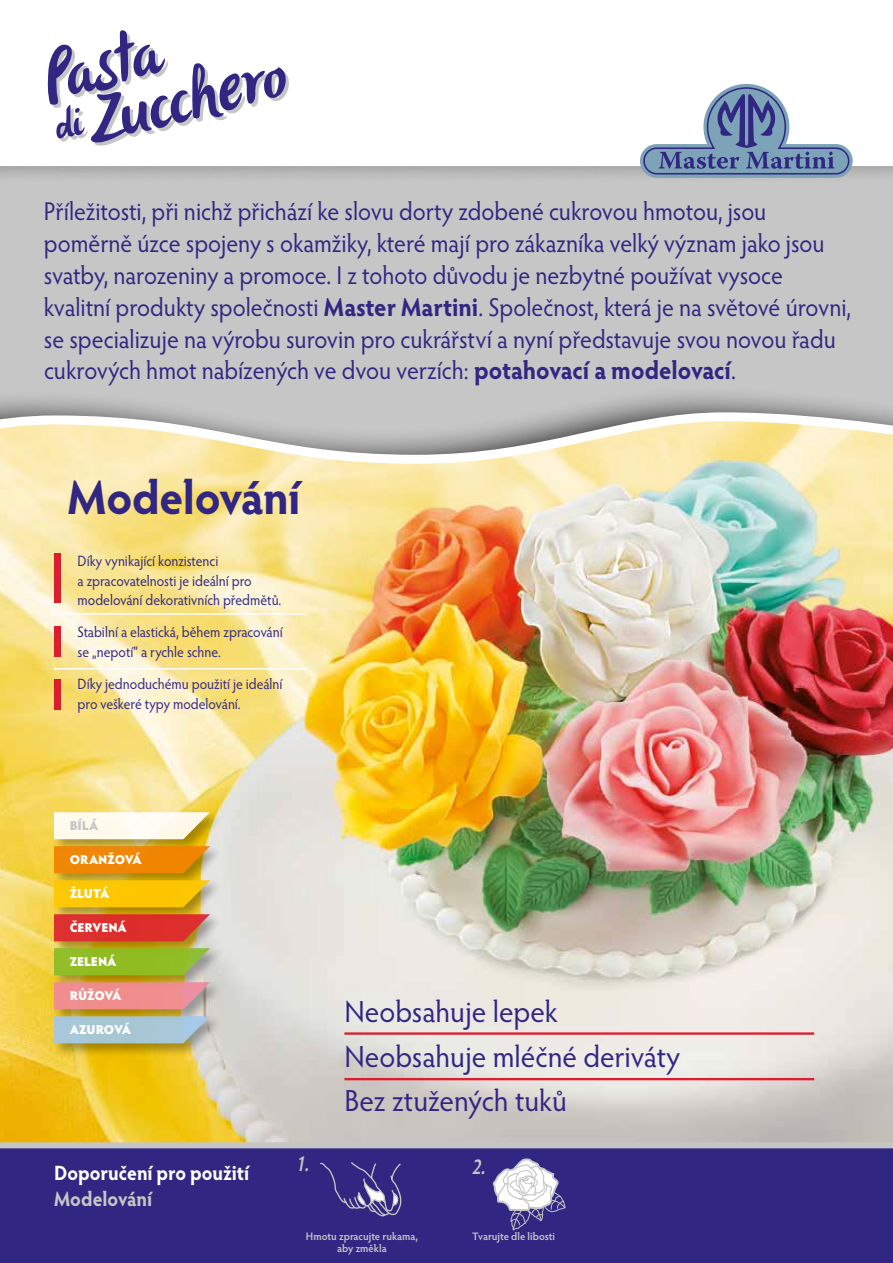
<style>
.page{position:relative;width:893px;height:1263px;background:#fff}
.page>*{position:absolute;margin:0;border:0;box-sizing:border-box;transform-origin:0 0}
.t1{font:700 48px "Hypatia Sans Pro";letter-spacing:-.01em;color:#312783;scale:.96 1}
.t2{font:30.6px/44.7px "Hypatia Sans Pro";color:#312783;scale:.96 1}
.t3{font:25.8px/31.8px "Hypatia Sans Pro";color:#312783;scale:.93 1}
.t4{font:italic 600 21.6px "Hypatia Sans Pro";color:#c6c6c6;scale:.79 1}
.t5{font:700 20.7px "Hypatia Sans Pro";color:#fff;scale:.92 1}
.t6{font:700 20.7px "Hypatia Sans Pro";color:#c6c6c6;scale:.92 1}
.t7{font:15px/19.5px "Hypatia Sans Pro";color:#312783;scale:.92 1}
.t8{font:900 12.9px "Hypatia Sans Pro";letter-spacing:-.01em;color:#fff}
.t9{font:900 12.9px "Hypatia Sans Pro";color:#c6c6c6}
.t10{font:600 10.8px/11.2px "Hypatia Sans Pro";letter-spacing:-.005em;color:#c6c6c6;text-align:center}
.s1{font-weight:700}
</style>
<div class="page">
<img style="left:0;top:571px;width:893px;height:571px">
<div style="left:0;top:1145px;width:893px;height:118px;background:#312783"></div>
<img style="left:0;top:490px;width:893px;height:81px">
<svg style="left:0;top:166px;width:893px;height:324px;background:#cccac2"></svg>
<hr style="left:344px;top:1032px;width:470px;height:3px;background:#db1e2f">
<hr style="left:344px;top:1078px;width:470px;height:2px;background:#db1e2f">
<div style="left:54px;top:553px;width:7px;height:50px;background:#db1e2f"></div>
<div style="left:54px;top:626px;width:7px;height:31px;background:#db1e2f"></div>
<hr style="left:54px;top:613px;width:252px;height:2px;background:#fff">
<hr style="left:54px;top:668px;width:252px;height:1px;background:#fff">
<div style="left:54px;top:679px;width:7px;height:30px;background:#db1e2f"></div>
<div style="left:52px;top:810px;width:171px;height:44px;background:#000;opacity:.35"></div>
<svg style="left:54px;top:812px;width:156px;height:27px"></svg>
<div style="left:52px;top:844px;width:171px;height:44px;background:#000;opacity:.35"></div>
<svg style="left:54px;top:846px;width:156px;height:27px;background:#ea890c"></svg>
<div style="left:52px;top:878px;width:171px;height:44px;background:#000;opacity:.35"></div>
<svg style="left:54px;top:880px;width:156px;height:27px;background:#f6c30c"></svg>
<div style="left:52px;top:912px;width:171px;height:44px;background:#000;opacity:.35"></div>
<svg style="left:54px;top:914px;width:156px;height:27px;background:#d93a34"></svg>
<div style="left:52px;top:946px;width:171px;height:44px;background:#000;opacity:.35"></div>
<svg style="left:54px;top:948px;width:156px;height:27px;background:#93ba30"></svg>
<div style="left:52px;top:980px;width:171px;height:44px;background:#000;opacity:.35"></div>
<svg style="left:54px;top:982px;width:156px;height:27px;background:#e98f90"></svg>
<div style="left:52px;top:1014px;width:171px;height:44px;background:#000;opacity:.35"></div>
<svg style="left:54px;top:1016px;width:156px;height:27px;background:#a8c4d1"></svg>
<svg style="left:47px;top:30px;width:242px;height:116px"></svg>
<svg style="left:640px;top:84px;width:213px;height:94px"></svg>
<svg style="left:320px;top:1162px;width:82px;height:55px"></svg>
<svg style="left:492px;top:1158px;width:74px;height:73px"></svg>
<div style="left:0;top:1142px;width:893px;height:6px;background:#c6c6c6"></div>
<p class="t3" style="left:44px;top:195px;width:869px">Příležitosti, při nichž přichází ke slovu dorty zdobené cukrovou hmotou, jsou poměrně úzce spojeny s okamžiky, které mají pro zákazníka velký význam jako jsou svatby, narozeniny a promoce. I z tohoto důvodu je nezbytné používat vysoce kvalitní produkty společnosti <span class="s1">Master Martini</span>. Společnost, která je na světové úrovni, se specializuje na výrobu surovin pro cukrářství a nyní představuje svou novou řadu cukrových hmot nabízených ve dvou verzích: <span class="s1">potahovací a modelovací</span>.</p>
<h1 class="t1" style="left:67px;top:463px;width:244px">Modelování</h1>
<p class="t7" style="left:78px;top:551px;width:223px">Díky vynikající konzistenci<br>a zpracovatelnosti je ideální pro modelování dekorativních předmětů.</p>
<p class="t7" style="left:78px;top:622px;width:225px">Stabilní a elastická, během zpracování se „nepotí” a rychle schne.</p>
<p class="t7" style="left:78px;top:674px;width:224px">Díky jednoduchému použití je ideální pro veškeré typy modelování.</p>
<p class="t9" style="left:70px;top:816px;width:30px">BÍLÁ</p>
<p class="t8" style="left:70px;top:850px;width:74px">ORANŽOVÁ</p>
<p class="t8" style="left:70px;top:884px;width:41px">ŽLUTÁ</p>
<p class="t8" style="left:70px;top:918px;width:59px">ČERVENÁ</p>
<p class="t8" style="left:70px;top:952px;width:48px">ZELENÁ</p>
<p class="t8" style="left:70px;top:986px;width:53px">RŮŽOVÁ</p>
<p class="t8" style="left:70px;top:1020px;width:63px">AZUROVÁ</p>
<p class="t2" style="left:344px;top:988px;width:351px">Neobsahuje lepek<br>Neobsahuje mléčné deriváty<br>Bez ztužených tuků</p>
<p class="t4" style="left:295px;top:1149px;width:25px">1.</p>
<p class="t5" style="left:54px;top:1158px;width:214px">Doporučení pro použití</p>
<p class="t4" style="left:472px;top:1151px;width:25px">2.</p>
<p class="t6" style="left:54px;top:1184px;width:108px">Modelování</p>
<p class="t10" style="left:306px;top:1230px;width:114px">Hmotu zpracujte rukama, aby změkla</p>
<p class="t10" style="left:472px;top:1230px;width:84px">Tvarujte dle libosti</p>
</div>
